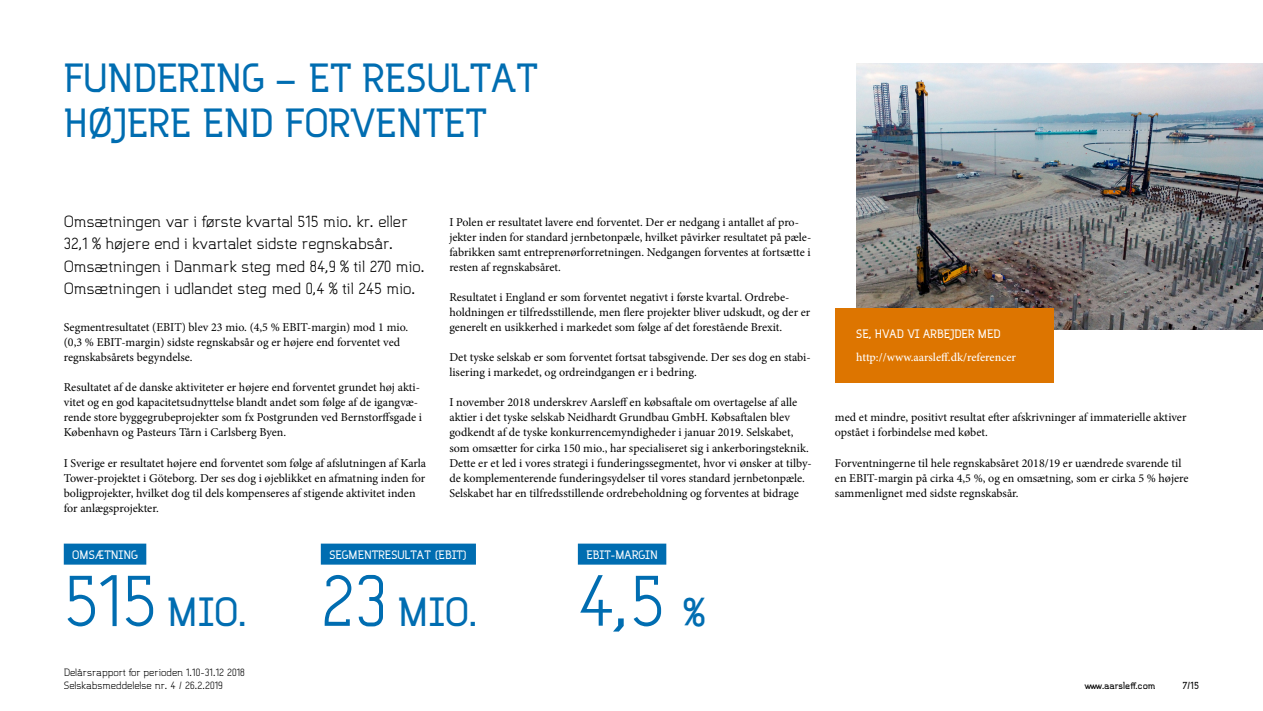
<style>
.page{position:relative;width:1263px;height:711px;background:#fff}
.page>*{position:absolute;margin:0;border:0;box-sizing:border-box;transform-origin:0 0}
.Rubrik{font:67.5px "B Ruston.";color:#006db1}
.Rubrik-2{font:700 37.5px/45px "B Ruston.";color:#006db1}
.Underrubrik{font:15px/22.5px "B Ruston.";color:#000}
.Brodtekst{font:12px/15px "Minion Pro";color:#000}
.LAES_MERE_Link{font:500 12px "Minion Pro";color:#fff}
.FACT_Rubrik{font:700 11.25px "B Ruston.";color:#fff}
.LAES_MERE_Rubrik{font:700 11.25px "B Ruston.";color:#fff}
.t1{font:9.75px/13.5px "B Ruston.";color:#000}
.t2{font:700 9.75px "B Ruston.";color:#000}
.s1{font-weight:400;font-size:67.5px}
.s2{font-weight:700;font-size:37.5px}
</style>
<div class="page">
<img style="left:856px;top:64px;width:407px;height:265px">
<div style="left:835px;top:307px;width:218px;height:75px;background:#dd7500"></div>
<div style="left:64px;top:543px;width:82px;height:21px;background:#006db1"></div>
<div style="left:321px;top:543px;width:155px;height:21px;background:#006db1"></div>
<div style="left:578px;top:543px;width:88px;height:21px;background:#006db1"></div>
<p class="Rubrik-2" style="left:64px;top:55px;width:476px">FUNDERING – ET RESULTAT<br>HØJERE END FORVENTET</p>
<p class="Underrubrik" style="left:64px;top:209px;width:363px">Omsætningen var i første kvartal 515 mio. kr. eller 32,1 % højere end i kvartalet sidste regnskabsår.<br>Omsætningen i Danmark steg med 84,9 % til 270 mio.<br>Omsætningen i udlandet steg med 0,4 % til 245 mio.</p>
<p class="Brodtekst" style="left:64px;top:320px;width:346px">Segmentresultatet (EBIT) blev 23 mio. (4,5 % EBIT-margin) mod 1 mio. (0,3 % EBIT-margin) sidste regnskabsår og er højere end forventet ved regnskabsårets begyndelse.</p>
<p class="Brodtekst" style="left:64px;top:380px;width:360px">Resultatet af de danske aktiviteter er højere end forventet grundet høj akti&shy;vitet og en god kapacitetsudnyttelse blandt andet som følge af de igangvæ&shy;rende store byggegrubeprojekter som fx Postgrunden ved Bernstorffsgade i København og Pasteurs Tårn i Carlsberg Byen.</p>
<p class="Brodtekst" style="left:64px;top:455px;width:364px">I Sverige er resultatet højere end forventet som følge af afslutningen af Karla Tower-projektet i Göteborg. Der ses dog i øjeblikket en afmatning inden for boligprojekter, hvilket dog til dels kompenseres af stigende aktivitet inden for anlægsprojekter.</p>
<p class="FACT_Rubrik" style="left:72px;top:547px;width:67px">OMSÆTNING</p>
<p class="Rubrik-2" style="left:64px;top:589px;width:184px"><span class="s1">515</span> MIO.</p>
<p class="Brodtekst" style="left:449px;top:215px;width:363px">I Polen er resultatet lavere end forventet. Der er nedgang i antallet af pro&shy;jekter inden for standard jernbetonpæle, hvilket påvirker resultatet på pæle&shy;fabrikken samt entreprenørforretningen. Nedgangen forventes at fortsætte i resten af regnskabsåret.</p>
<p class="Brodtekst" style="left:449px;top:290px;width:363px">Resultatet i England er som forventet negativt i første kvartal. Ordrebe&shy;holdningen er tilfredsstillende, men flere projekter bliver udskudt, og der er generelt en usikkerhed i markedet som følge af det forestående Brexit.</p>
<p class="Brodtekst" style="left:449px;top:350px;width:363px">Det tyske selskab er som forventet fortsat tabsgivende. Der ses dog en stabi&shy;lisering i markedet, og ordreindgangen er i bedring.</p>
<p class="Brodtekst" style="left:449px;top:395px;width:364px">I november 2018 underskrev Aarsleff en købsaftale om overtagelse af alle aktier i det tyske selskab Neidhardt Grundbau GmbH. Købsaftalen blev godkendt af de tyske konkurrencemyndigheder i januar 2019. Selskabet, som omsætter for cirka 150 mio., har specialiseret sig i ankerboringsteknik.<br>Dette er et led i vores strategi i funderingssegmentet, hvor vi ønsker at tilby&shy;de komplementerende funderingsydelser til vores standard jernbetonpæle.<br>Selskabet har en tilfredsstillende ordrebeholdning og forventes at bidrage</p>
<p class="FACT_Rubrik" style="left:329px;top:547px;width:140px">SEGMENTRESULTAT (EBIT)</p>
<p class="Rubrik-2" style="left:321px;top:589px;width:158px"><span class="s1">23</span> MIO.</p>
<p class="FACT_Rubrik" style="left:586px;top:547px;width:73px">EBIT-MARGIN</p>
<p class="Rubrik" style="left:578px;top:550px;width:129px">4,5 <span class="s2">%</span></p>
<p class="t1" style="left:64px;top:664px;width:183px">Delårsrapport for perioden 1.10-31.12 2018<br>Selskabsmeddelelse nr. 4 / 26.2.2019</p>
<p class="LAES_MERE_Rubrik" style="left:856px;top:326px;width:146px">SE, HVAD VI ARBEJDER MED</p>
<p class="LAES_MERE_Link" style="left:856px;top:349px;width:161px">http://www.aarsleff.dk/referencer</p>
<p class="Brodtekst" style="left:835px;top:410px;width:353px">med et mindre, positivt resultat efter afskrivninger af immaterielle aktiver opstået i forbindelse med købet.</p>
<p class="Brodtekst" style="left:835px;top:455px;width:355px">Forventningerne til hele regnskabsåret 2018/19 er uændrede svarende til en EBIT-margin på cirka 4,5 %, og en omsætning, som er cirka 5 % højere sammenlignet med sidste regnskabsår.</p>
<p class="t2" style="left:1084px;top:679px;width:73px">www.aarsleff.com</p>
<p class="t2" style="left:1183px;top:679px;width:18px">7/15</p>
</div>
